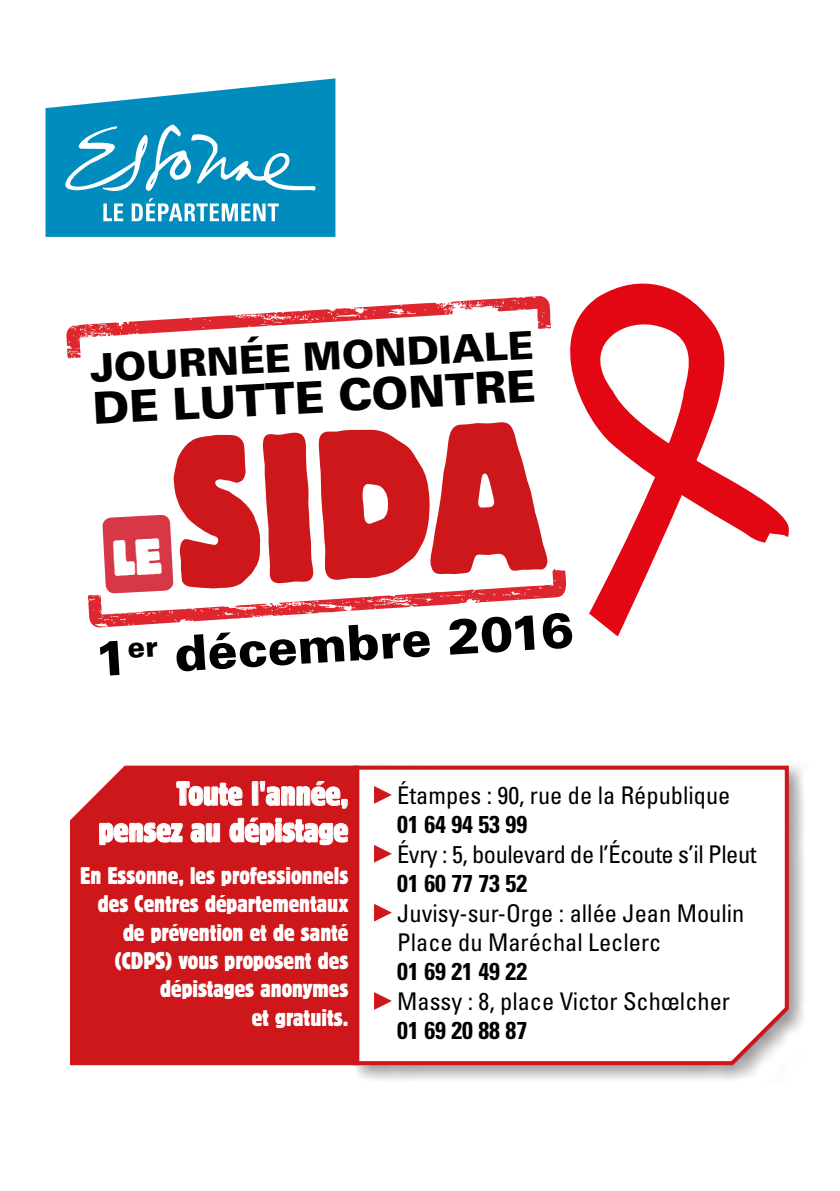
<style>
.page{position:relative;width:840px;height:1191px;background:#fff}
.page>*{position:absolute;margin:0;border:0;box-sizing:border-box;transform-origin:0 0}
.t1{font:221.6px "Block T Heav";color:#cd171a;scale:.72 1}
.t2{font:900 49.2px "Univers";color:#000}
.t3{font:900 44px "Univers";color:#000}
.t4{font:900 38.8px "Univers";color:#000}
.t5{font:condensed 35.6px/36.6px "Block T";color:#fff;text-align:right}
.t6{font:condensed 25.4px/28.4px "Block T";color:#fff;text-align:right}
.t7{font:condensed 24.4px/29.4px "Univers";color:#000}
.t8{font:700 condensed 24.4px "Univers";color:#000}
.t9{font:condensed 24.4px "Univers";letter-spacing:-.02em;color:#000}
</style>
<div class="page">
<svg style="left:45px;top:78px;width:290px;height:159px;fill:#008dbd"></svg>
<svg style="left:65px;top:125px;width:250px;height:66px"></svg>
<svg style="left:103px;top:203px;width:20px;height:18px"></svg>
<svg style="left:132px;top:198px;width:147px;height:23px"></svg>
<svg style="left:66px;top:296px;width:475px;height:63px"></svg>
<svg style="left:541px;top:283px;width:247px;height:353px"></svg>
<div style="left:351px;top:762px;width:457px;height:321px;background:#000;opacity:.38"></div>
<svg style="left:351px;top:763px;width:439px;height:304px"></svg>
<div style="left:70px;top:765px;width:289px;height:300px;background:#cd171a"></div>
<svg style="left:176px;top:779px;width:66px;height:27px;background:#d74648"></svg>
<svg style="left:252px;top:773px;width:95px;height:35px;background:#d43b3e"></svg>
<svg style="left:99px;top:822px;width:84px;height:23px;background:#d84d50"></svg>
<svg style="left:190px;top:816px;width:30px;height:26px"></svg>
<svg style="left:229px;top:817px;width:119px;height:28px;background:#d7474a"></svg>
<svg style="left:374px;top:786px;width:17px;height:17px"></svg>
<svg style="left:374px;top:845px;width:17px;height:17px"></svg>
<svg style="left:374px;top:903px;width:17px;height:18px"></svg>
<svg style="left:374px;top:992px;width:17px;height:18px"></svg>
<svg style="left:88px;top:514px;width:481px;height:114px"></svg>
<h3 class="t4" style="left:89px;top:344px;width:445px;rotate:-3deg">JOURNÉE MONDIALE</h3>
<h3 class="t3" style="left:91px;top:381px;width:445px;rotate:-3deg">DE LUTTE CONTRE</h3>
<h1 class="t1" style="left:167px;top:389px;width:512px;rotate:-3deg">SIDA</h1>
<h2 class="t2" style="left:94px;top:625px;width:480px;rotate:-3deg">1<sup>er</sup> décembre 2016</h2>
<h3 class="t5" style="left:99px;top:774px;width:251px">Toute l'année, pensez au dépistage</h3>
<p class="t6" style="left:80px;top:860px;width:270px">En Essonne, les professionnels des Centres départementaux de prévention et de santé (CDPS) vous proposent des dépistages anonymes<br>et gratuits.</p>
<p class="t7" style="left:397px;top:780px;width:334px">Étampes : 90, rue de la République</p>
<p class="t8" style="left:397px;top:809px;width:131px">01 64 94 53 99</p>
<p class="t9" style="left:397px;top:838px;width:360px">Évry : 5, boulevard de l’Écoute s’il Pleut</p>
<p class="t8" style="left:397px;top:868px;width:131px">01 60 77 73 52</p>
<p class="t7" style="left:397px;top:898px;width:348px">Juvisy-sur-Orge : allée Jean Moulin<br>Place du Maréchal Leclerc</p>
<p class="t8" style="left:397px;top:956px;width:131px">01 69 21 49 22</p>
<p class="t7" style="left:397px;top:986px;width:334px">Massy : 8, place Victor Schœlcher</p>
<p class="t8" style="left:397px;top:1015px;width:131px">01 69 20 88 87</p>
</div>
